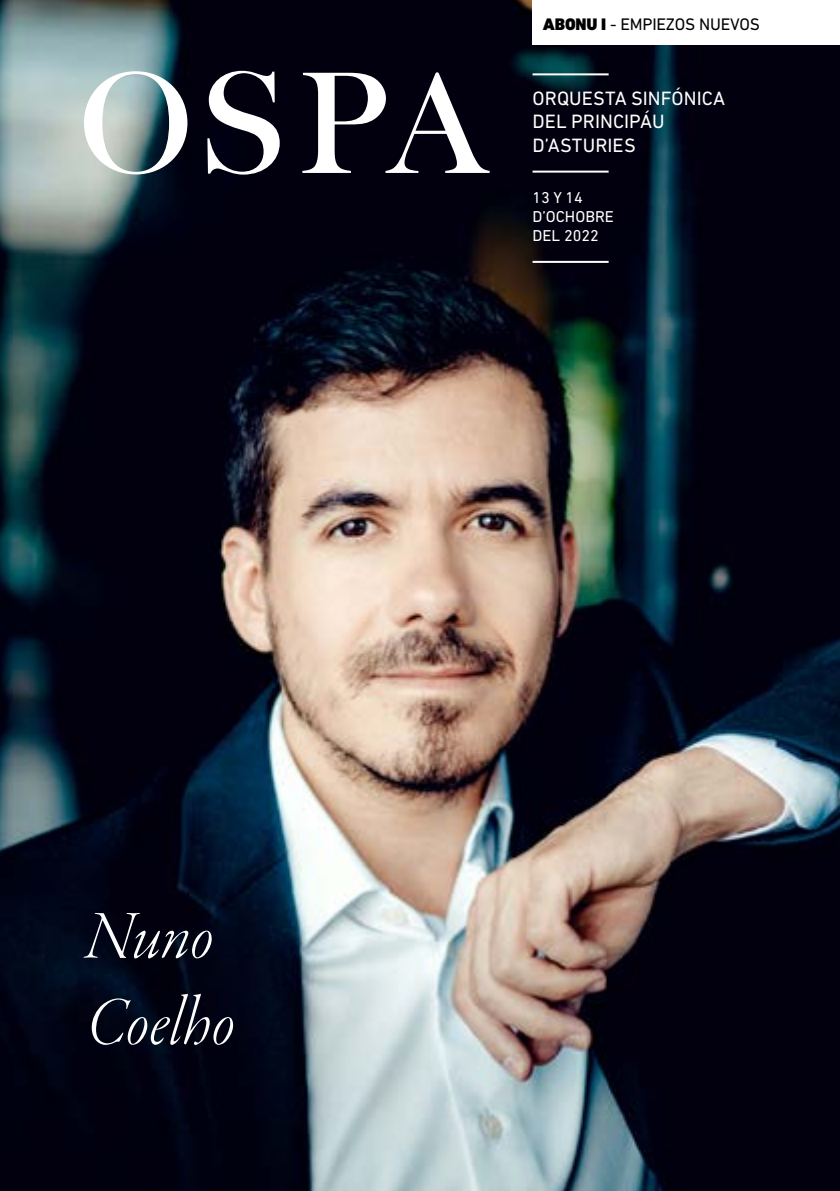
<style>
.page{position:relative;width:840px;height:1191px;background:#fff}
.page>*{position:absolute;margin:0;border:0;box-sizing:border-box;transform-origin:0 0}
.t1{font:72px/86.4px "Garamond Premr Pro Lt It Disp";color:#fff}
.t2{font:19.6px/23.6px "DIN Next W1 G";letter-spacing:.005em;color:#fff}
.t3{font:17px "DIN Next W1 G";letter-spacing:-.01em;color:#000}
.t4{font:16px/19.2px "DIN Next W1 G";color:#fff}
.s1{font-weight:900}
</style>
<div class="page">
<img style="left:0;top:0;width:839px;height:1191px">
<div style="left:532px;top:0;width:307px;height:44px;background:#fff"></div>
<hr style="left:532px;top:261px;width:76px;height:2px;background:#fff">
<hr style="left:532px;top:171px;width:76px;height:2px;background:#fff">
<hr style="left:532px;top:73px;width:76px;height:2px;background:#fff">
<svg style="left:84px;top:71px;width:103px;height:103px"></svg>
<svg style="left:207px;top:71px;width:72px;height:104px"></svg>
<svg style="left:302px;top:72px;width:187px;height:101px"></svg>
<h1 class="t1" style="left:86px;top:897px;width:150px">Nuno<br>Coelho</h1>
<p class="t3" style="left:542px;top:14px;width:218px"><span class="s1">ABONU I</span> - EMPIEZOS NUEVOS</p>
<p class="t2" style="left:532px;top:86px;width:194px">ORQUESTA SINFÓNICA<br>DEL PRINCIPÁU<br>D’ASTURIES</p>
<p class="t4" style="left:532px;top:187px;width:83px">13 Y 14<br>D’OCHOBRE<br>DEL 2022</p>
</div>
